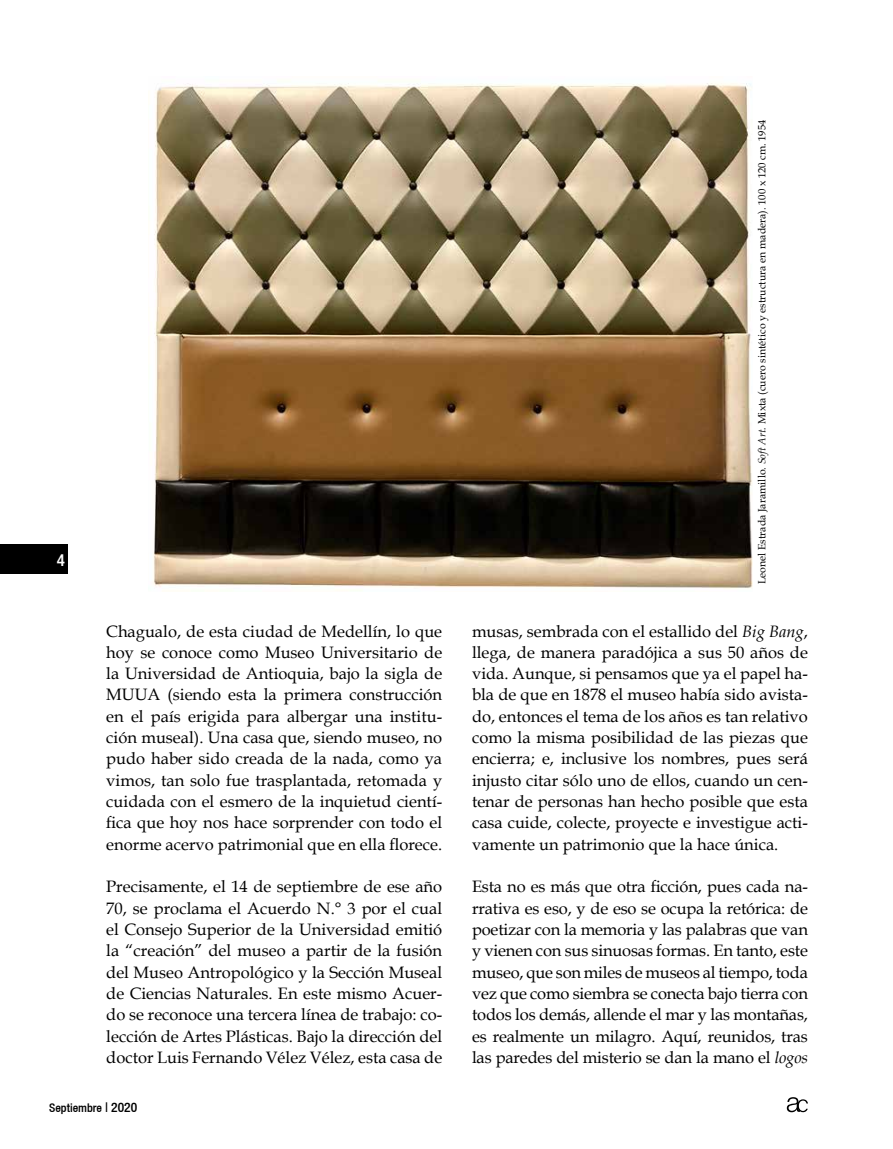
<style>
.page{position:relative;width:893px;height:1149px;background:#fff}
.page>*{position:absolute;margin:0;border:0;box-sizing:border-box;transform-origin:0 0}
.t1{font:500 condensed 16.95px "Helvetica 67";color:#fff}
.t2{font:16.5px/21.3px "Book Antiqua";color:#000;text-align:justify}
.t3{font:500 condensed 12px "Helvetica 67";color:#000}
.t4{font:10.5px "Book Antiqua";color:#000}
.s1{font-size:13.5px}
.s2{font-style:italic}
</style>
<div class="page">
<div style="left:0;top:544px;width:68px;height:29px;background:#000"></div>
<svg style="left:787px;top:1097px;width:21px;height:14px"></svg>
<img style="left:153px;top:83px;width:600px;height:508px">
<p class="t1" style="left:57px;top:549px;width:10px">4</p>
<p class="t2" style="left:106px;top:619px;width:337px">Chagualo, de esta ciudad de Medellín, lo que hoy se conoce como Museo Universitario de la Universidad de Antioquia, bajo la sigla de MUUA (siendo esta la primera construcción en el país erigida para albergar una institu&shy;ción museal). Una casa que, siendo museo, no pudo haber sido creada de la nada, como ya vimos, tan solo fue trasplantada, retomada y cuidada con el esmero de la inquietud cientí&shy;fica que hoy nos hace sorprender con todo el enorme acervo patrimonial que en ella florece.</p>
<p class="t2" style="left:106px;top:875px;width:337px">Precisamente, el 14 de septiembre de ese año 70, se proclama el Acuerdo N.° 3 por el cual el Consejo Superior de la Universidad emitió la “creación” del museo a partir de la fusión del Museo Antropológico y la Sección Museal de Ciencias Naturales. En este mismo Acuer&shy;do se reconoce una tercera línea de trabajo: co&shy;lección de Artes Plásticas. Bajo la dirección del doctor Luis Fernando Vélez Vélez, esta casa de</p>
<p class="t3" style="left:49px;top:1100px;width:90px">Septiembre <span class="s1">| 2020</span></p>
<p class="t4" style="left:755px;top:584px;width:465px;rotate:-90deg">Leonel Estrada Jaramillo. <span class="s2">Soft Art.</span> Mixta (cuero sintético y estructura en madera). 100 x 120 cm. 1954</p>
<p class="t2" style="left:472px;top:619px;width:337px">musas, sembrada con el estallido del <span class="s2">Big Bang</span>, llega, de manera paradójica a sus 50 años de vida. Aunque, si pensamos que ya el papel ha&shy;bla de que en 1878 el museo había sido avista&shy;do, entonces el tema de los años es tan relativo como la misma posibilidad de las piezas que encierra; e, inclusive los nombres, pues será injusto citar sólo uno de ellos, cuando un cen&shy;tenar de personas han hecho posible que esta casa cuide, colecte, proyecte e investigue acti&shy;vamente un patrimonio que la hace única.</p>
<p class="t2" style="left:472px;top:875px;width:337px">Esta no es más que otra ficción, pues cada na&shy;rrativa es eso, y de eso se ocupa la retórica: de poetizar con la memoria y las palabras que van y vienen con sus sinuosas formas. En tanto, este museo, que son miles de museos al tiempo, toda vez que como siembra se conecta bajo tierra con todos los demás, allende el mar y las montañas, es realmente un milagro. Aquí, reunidos, tras las paredes del misterio se dan la mano el <span class="s2">logos</span></p>
</div>
